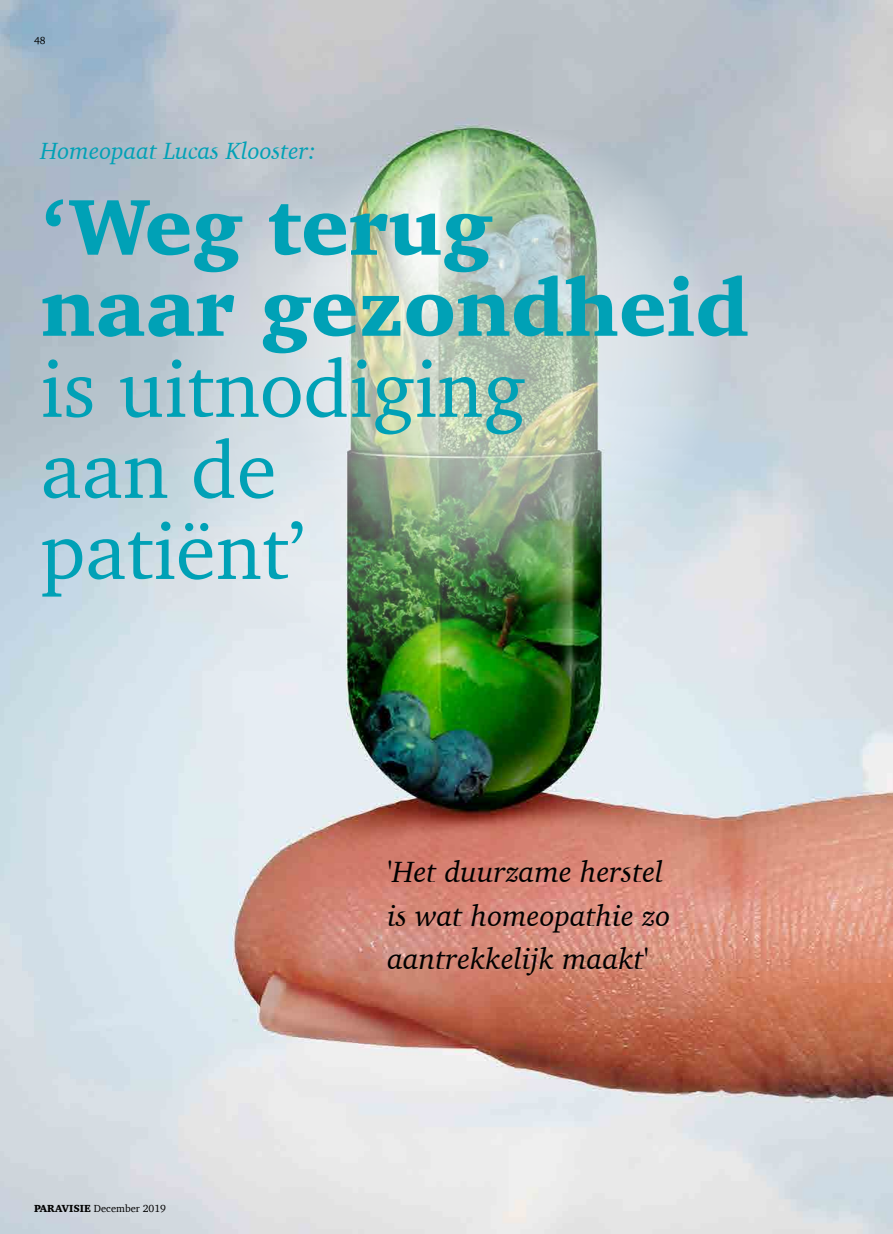
<style>
.page{position:relative;width:893px;height:1234px;background:#fff}
.page>*{position:absolute;margin:0;border:0;box-sizing:border-box;transform-origin:0 0}
.t1{font:81px/81px "Charter";color:#00a1b6}
.t2{font:900 81px/81px "Charter";color:#00a1b6}
.t3{font:italic 30px/43.5px "Charter";color:#000}
.t4{font:italic 24px "Charter";color:#00a1b6}
.t5{font:10.5px "Charter";color:#000}
.s1{font-weight:900}
</style>
<div class="page">
<img style="left:0;top:0;width:893px;height:1233px">
<img style="left:162px;top:149px;width:451px;height:513px;border-radius:50%">
<img style="left:277px;top:122px;width:445px;height:459px;border-radius:50%">
<p class="t5" style="left:34px;top:32px;width:13px">48</p>
<p class="t4" style="left:40px;top:130px;width:277px">Homeopaat Lucas Klooster:</p>
<h1 class="t2" style="left:40px;top:185px;width:710px">‘Weg terug<br>naar gezondheid</h1>
<h1 class="t1" style="left:40px;top:347px;width:486px">is uitnodiging aan de patiënt’</h1>
<p class="t5" style="left:34px;top:1198px;width:134px"><span class="s1">PARAVISIE</span> December 2019</p>
<p class="t3" style="left:387px;top:849px;width:285px">'Het duurzame herstel is wat homeopathie zo aantrekkelijk maakt'</p>
</div>
